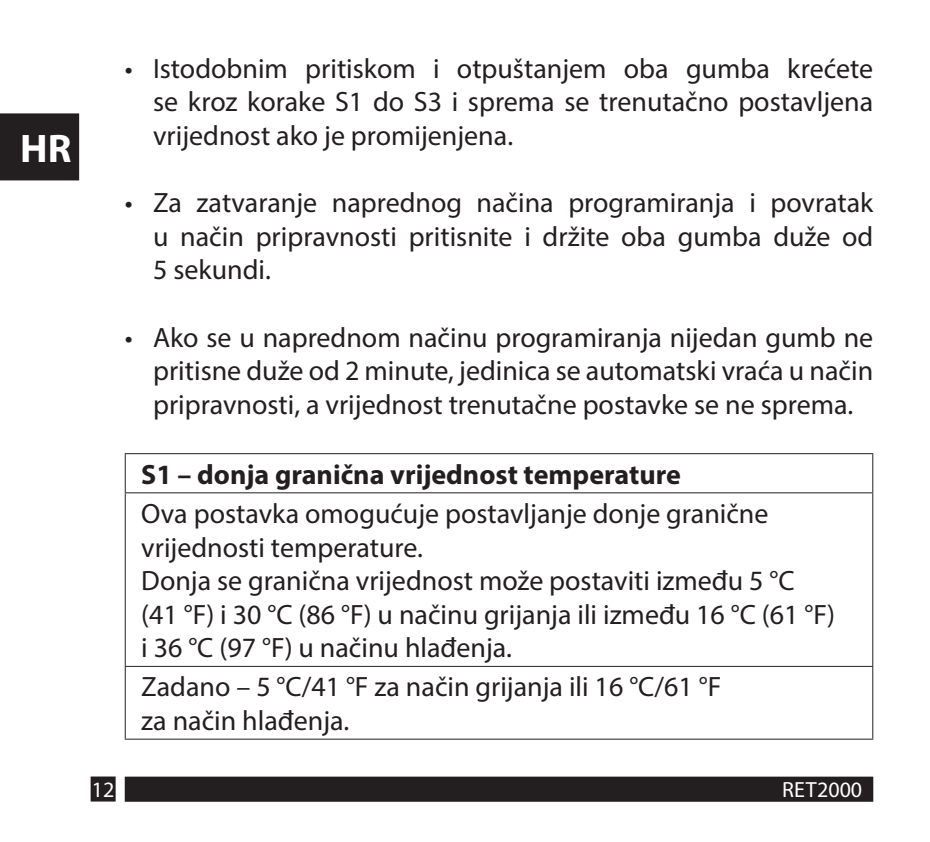
<style>
.page{position:relative;width:930px;height:842px;background:#fff}
.page>*{position:absolute;margin:0;border:0;box-sizing:border-box;transform-origin:0 0}
.t1{font:700 40px "Myriad Pro";color:#fff}
.t2{font:28px/33.6px "Myriad Pro";color:#231f20;text-align:justify}
.t3{font:700 28px "Myriad Pro";color:#231f20}
.t4{font:22px "Myriad Pro";color:#fff}
</style>
<div class="page">
<div style="left:126px;top:778px;width:746px;height:23px;background:#231f20"></div>
<div style="left:125px;top:777px;width:748px;height:25px;border:2px solid #231f20"></div>
<div style="left:92px;top:777px;width:23px;height:23px;background:#231f20"></div>
<div style="left:91px;top:776px;width:25px;height:25px;border:2px solid #231f20"></div>
<div style="left:0;top:113px;width:79px;height:67px;background:#231f20"></div>
<hr style="left:125px;top:453px;width:748px;height:1px;background:#231f20">
<hr style="left:125px;top:454px;width:1px;height:38px;background:#231f20">
<hr style="left:872px;top:454px;width:1px;height:38px;background:#231f20">
<hr style="left:125px;top:492px;width:748px;height:1px;background:#231f20">
<hr style="left:125px;top:493px;width:1px;height:173px;background:#231f20">
<hr style="left:872px;top:493px;width:1px;height:173px;background:#231f20">
<hr style="left:125px;top:666px;width:748px;height:1px;background:#231f20">
<hr style="left:125px;top:667px;width:1px;height:72px;background:#231f20">
<hr style="left:872px;top:667px;width:1px;height:72px;background:#231f20">
<hr style="left:125px;top:738px;width:748px;height:2px;background:#231f20">
<p class="t1" style="left:20px;top:122px;width:53px">HR</p>
<p class="t2" style="left:153px;top:51px;width:721px;text-indent:-28px">• Istodobnim pritiskom i otpuštanjem oba gumba krećete se kroz korake S1 do S3 i sprema se trenutačno postavljena vrijednost ako je promijenjena.</p>
<p class="t2" style="left:153px;top:185px;width:722px;text-indent:-28px">• Za zatvaranje naprednog načina programiranja i povratak u način pripravnosti pritisnite i držite oba gumba duže od 5 sekundi.</p>
<p class="t2" style="left:153px;top:320px;width:721px;text-indent:-28px">• Ako se u naprednom načinu programiranja nijedan gumb ne pritisne duže od 2 minute, jedinica se automatski vraća u način pripravnosti, a vrijednost trenutačne postavke se ne sprema.</p>
<p class="t3" style="left:141px;top:456px;width:541px">S1 – donja granična vrijednost temperature</p>
<p class="t2" style="left:141px;top:496px;width:629px">Ova postavka omogućuje postavljanje donje granične vrijednosti temperature.</p>
<p class="t2" style="left:141px;top:563px;width:695px;text-align:left">Donja se granična vrijednost može postaviti između 5 °C (41 °F) i 30 °C (86 °F) u načinu grijanja ili između 16 °C (61 °F) i 36 °C (97 °F) u načinu hlađenja.</p>
<p class="t2" style="left:141px;top:670px;width:581px">Zadano – 5 °C/41 °F za način grijanja ili 16 °C/61 °F za način hlađenja.</p>
<p class="t4" style="left:92px;top:775px;width:24px">12</p>
<p class="t4" style="left:782px;top:775px;width:82px">RET2000</p>
</div>
